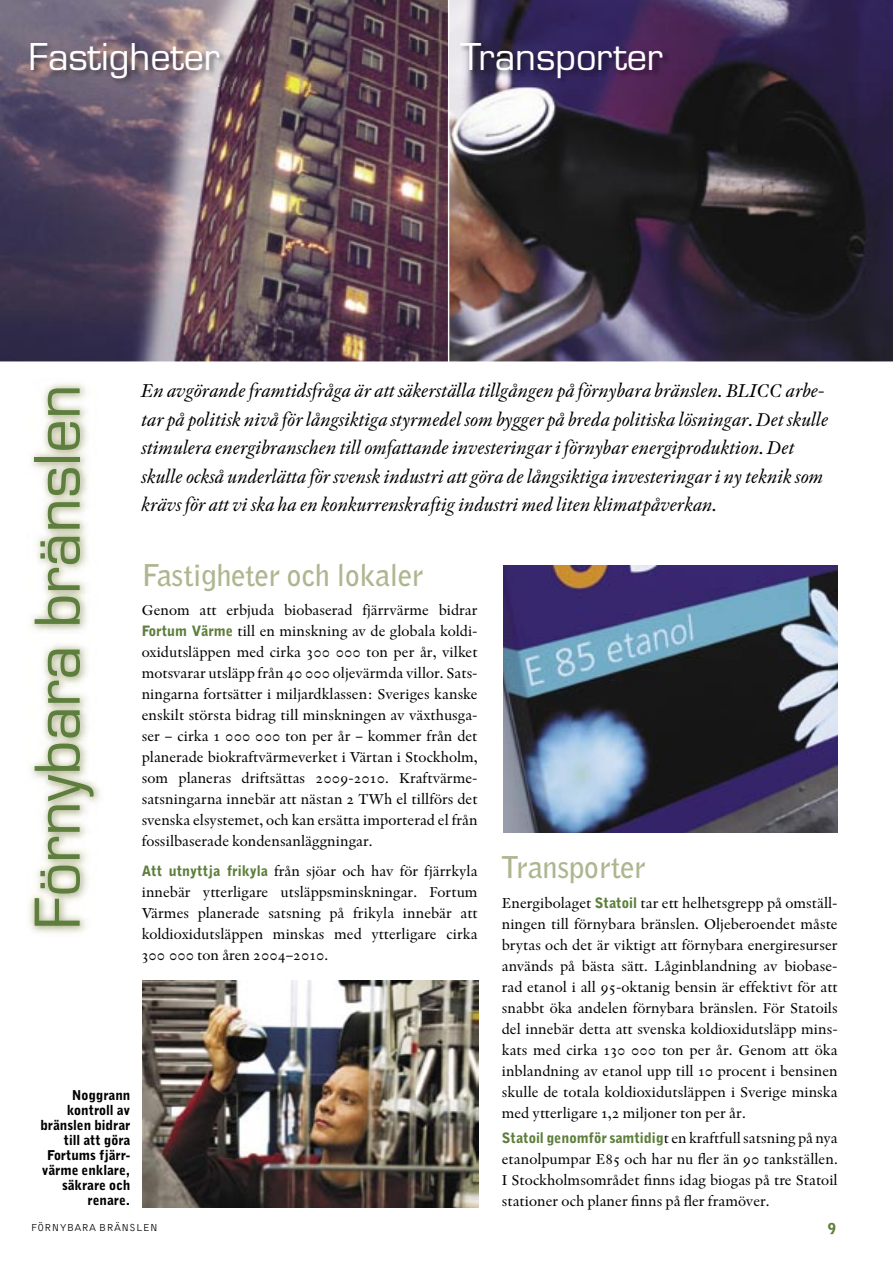
<style>
.page{position:relative;width:893px;height:1263px;background:#fff}
.page>*{position:absolute;margin:0;border:0;box-sizing:border-box;transform-origin:0 0}
.t1{font:60px "Eurostile";color:#5d7e3c}
.t2{font:36px "Eurostile";color:#fff}
.t3{font:700 30px "Bell Gothic BT";color:#adb68f}
.t4{font:19.5px/28.5px "Indigo Italic Os F";color:#000}
.t5{font:15px/21px "Indigo Regular Os F";color:#000;text-align:justify}
.t6{font:900 15px "Bell Gothic BT";color:#5d7e3c}
.t7{font:900 13.5px/15px "Bell Gothic BT";color:#000;text-align:right}
.t8{font:10.5px "Bell Gothic BT";letter-spacing:.035em;color:#000}
.s1{font-family:"Bell Gothic BT";font-weight:900;font-size:14.25px;color:#5d7e3c}
</style>
<div class="page">
<img style="left:0;top:0;width:448px;height:361px">
<img style="left:29px;top:383px;width:71px;height:550px">
<svg style="left:449px;top:0;width:444px;height:361px;background:#453c4a"></svg>
<img style="left:28px;top:41px;width:643px;height:45px">
<img style="left:142px;top:981px;width:336px;height:226px">
<img style="left:503px;top:566px;width:335px;height:266px">
<h2 class="t2" style="left:28px;top:35px;width:193px">Fastigheter</h2>
<h2 class="t2" style="left:460px;top:35px;width:204px">Transporter</h2>
<h1 class="t1" style="left:22px;top:930px;width:547px;rotate:-90deg">Förnybara bränslen</h1>
<p class="t4" style="left:141px;top:377px;width:688px">En avgörande framtidsfråga är att säkerställa tillgången på förnybara bränslen. BLICC arbe&shy;tar på politisk nivå för långsiktiga styrmedel som bygger på breda politiska lösningar. Det skulle stimulera energibranschen till omfattande investeringar i förnybar energiproduktion. Det skulle också underlätta för svensk industri att göra de långsiktiga investeringar i ny teknik som krävs för att vi ska ha en konkurrenskraftig industri med liten klimatpåverkan.</p>
<h3 class="t3" style="left:142px;top:555px;width:283px">Fastigheter och lokaler</h3>
<p class="t5" style="left:142px;top:600px;width:337px">Genom att erbjuda biobaserad fjärrvärme bidrar <span class="s1">Fortum Värme</span> till en minskning av de globala koldi&shy;oxidutsläppen med cirka 300 000 ton per år, vilket motsvarar utsläpp från 40 000 oljevärmda villor. Sats&shy;ningarna fortsätter i miljardklassen: Sveriges kanske enskilt största bidrag till minskningen av växthusga&shy;ser – cirka 1 000 000 ton per år – kommer från det planerade biokraftvärmeverket i Värtan i Stockholm, som planeras driftsättas 2009-2010. Kraftvärme&shy;satsningarna innebär att nästan 2 TWh el tillförs det svenska elsystemet, och kan ersätta importerad el från fossilbaserade kondensanläggningar.</p>
<p class="t5" style="left:142px;top:860px;width:337px"><span class="s1">Att utnyttja frikyla</span> från sjöar och hav för fjärrkyla innebär ytterligare utsläppsminskningar. Fortum Värmes planerade satsning på frikyla innebär att koldioxidutsläppen minskas med ytterligare cirka 300 000 ton åren 2004–2010.</p>
<h3 class="t3" style="left:502px;top:847px;width:145px">Transporter</h3>
<p class="t5" style="left:502px;top:892px;width:337px">Energibolaget <span class="s1">Statoil</span> tar ett helhetsgrepp på omställ&shy;ningen till förnybara bränslen. Oljeberoendet måste brytas och det är viktigt att förnybara energiresurser används på bästa sätt. Låginblandning av biobase&shy;rad etanol i all 95-oktanig bensin är effektivt för att snabbt öka andelen förnybara bränslen. För Statoils del innebär detta att svenska koldioxidutsläpp mins&shy;kats med cirka 130 000 ton per år. Genom att öka inblandning av etanol upp till 10 procent i bensinen skulle de totala koldioxidutsläppen i Sverige minska med ytterligare 1,2 miljoner ton per år.</p>
<p class="t5" style="left:502px;top:1127px;width:337px"><span class="s1">Statoil genomför samtidig</span>t en kraftfull satsning på nya etanolpumpar E85 och har nu fler än 90 tankställen.<br>I Stockholmsområdet finns idag biogas på tre Statoil stationer och planer finns på fler framöver.</p>
<p class="t7" style="left:40px;top:1087px;width:91px">Noggrann kontroll av bränslen bidrar till att göra<br>Fortums fjärr&shy;värme enklare, säkrare och renare.</p>
<p class="t8" style="left:31px;top:1221px;width:128px">FÖRNYBARA BRÄNSLEN</p>
<p class="t6" style="left:828px;top:1219px;width:10px">9</p>
</div>
